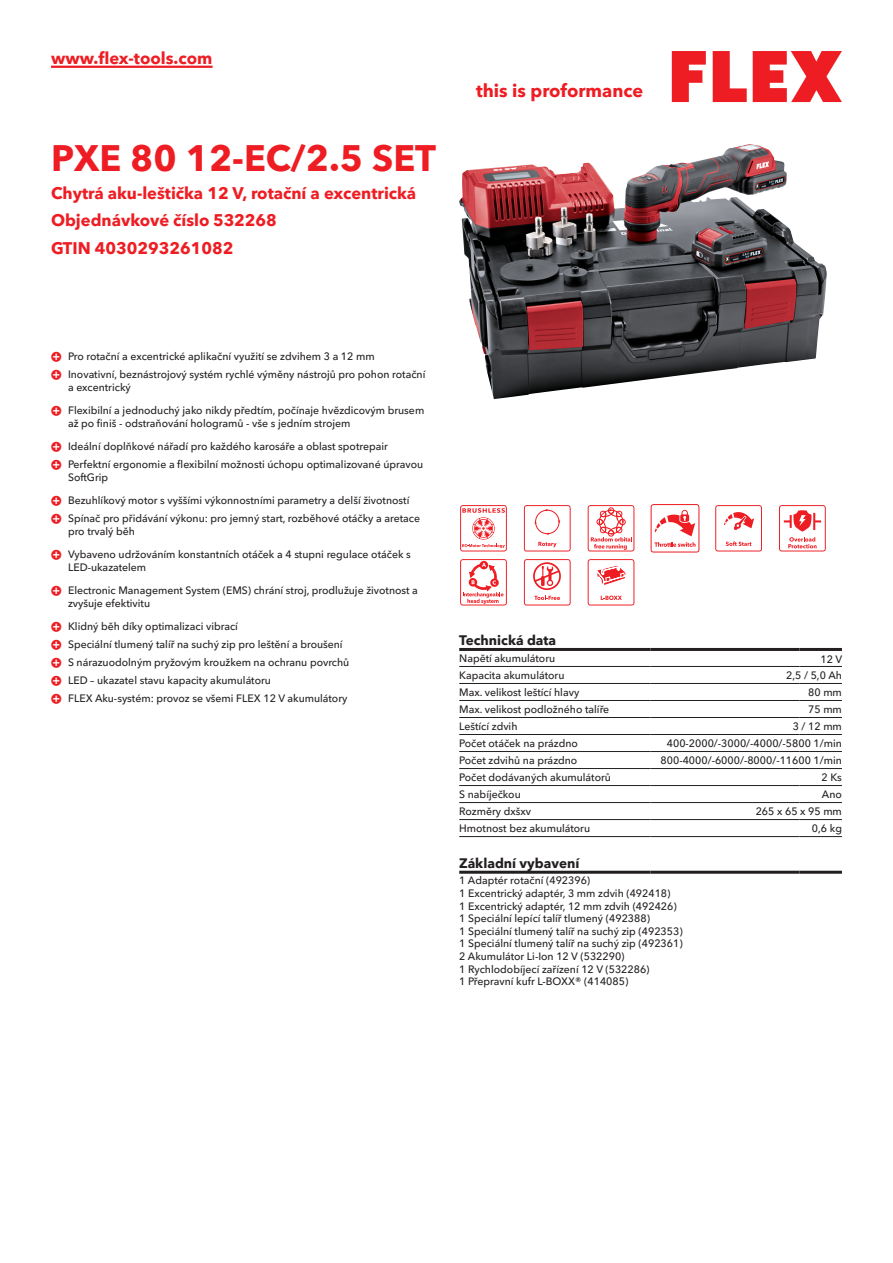
<style>
.page{position:relative;width:893px;height:1263px;background:#fff}
.page>*{position:absolute;margin:0;border:0;box-sizing:border-box;transform-origin:0 0}
.CB_AF_Product-name{font:700 36px "Avenir Next W1 G";color:#ee1d23}
.t1{font:700 18px "Avenir Next W1 G";color:#ee1d23}
.CB_AF_Product-short{font:700 16.5px "Avenir Next W1 G";color:#ee1d23}
.CB_AF_Order-number{font:700 16.5px "Avenir Next W1 G";color:#ee1d23}
.CB_AF_Table-headline{font:700 13.5px "Avenir Next W1 G";color:#231f20}
.CB_AF_Table-specific{font:500 10.5px/12.6px "Avenir Next W1 G";color:#231f20}
</style>
<div class="page">
<svg style="left:672px;top:51px;width:34px;height:51px"></svg>
<svg style="left:713px;top:51px;width:34px;height:51px"></svg>
<svg style="left:753px;top:51px;width:89px;height:51px"></svg>
<hr style="left:51px;top:66px;width:162px;height:2px;background:#ee1d23">
<img style="left:459px;top:144px;width:290px;height:255px">
<hr style="left:459px;top:666px;width:192px;height:1px;background:#231f20">
<hr style="left:651px;top:666px;width:148px;height:1px;background:#231f20">
<hr style="left:799px;top:666px;width:43px;height:1px;background:#231f20">
<hr style="left:459px;top:683px;width:192px;height:1px;background:#231f20">
<hr style="left:651px;top:683px;width:148px;height:1px;background:#231f20">
<hr style="left:799px;top:683px;width:43px;height:1px;background:#231f20">
<hr style="left:459px;top:700px;width:192px;height:1px;background:#231f20">
<hr style="left:651px;top:700px;width:148px;height:1px;background:#231f20">
<hr style="left:799px;top:700px;width:43px;height:1px;background:#231f20">
<hr style="left:459px;top:717px;width:192px;height:1px;background:#231f20">
<hr style="left:651px;top:717px;width:148px;height:1px;background:#231f20">
<hr style="left:799px;top:717px;width:43px;height:1px;background:#231f20">
<hr style="left:459px;top:734px;width:192px;height:1px;background:#231f20">
<hr style="left:651px;top:734px;width:148px;height:1px;background:#231f20">
<hr style="left:799px;top:734px;width:43px;height:1px;background:#231f20">
<hr style="left:459px;top:751px;width:192px;height:1px;background:#231f20">
<hr style="left:651px;top:751px;width:148px;height:1px;background:#231f20">
<hr style="left:799px;top:751px;width:43px;height:1px;background:#231f20">
<hr style="left:459px;top:768px;width:192px;height:1px;background:#231f20">
<hr style="left:651px;top:768px;width:148px;height:1px;background:#231f20">
<hr style="left:799px;top:768px;width:43px;height:1px;background:#231f20">
<hr style="left:459px;top:785px;width:192px;height:1px;background:#231f20">
<hr style="left:651px;top:785px;width:148px;height:1px;background:#231f20">
<hr style="left:799px;top:785px;width:43px;height:1px;background:#231f20">
<hr style="left:459px;top:802px;width:192px;height:1px;background:#231f20">
<hr style="left:651px;top:802px;width:148px;height:1px;background:#231f20">
<hr style="left:799px;top:802px;width:43px;height:1px;background:#231f20">
<hr style="left:459px;top:819px;width:192px;height:1px;background:#231f20">
<hr style="left:651px;top:819px;width:148px;height:1px;background:#231f20">
<hr style="left:799px;top:819px;width:43px;height:1px;background:#231f20">
<hr style="left:459px;top:836px;width:192px;height:1px;background:#231f20">
<hr style="left:651px;top:836px;width:148px;height:1px;background:#231f20">
<hr style="left:799px;top:836px;width:43px;height:1px;background:#231f20">
<hr style="left:459px;top:648px;width:192px;height:3px;background:#231f20">
<hr style="left:651px;top:648px;width:148px;height:3px;background:#231f20">
<hr style="left:799px;top:648px;width:43px;height:3px;background:#231f20">
<hr style="left:459px;top:871px;width:192px;height:3px;background:#231f20">
<hr style="left:651px;top:871px;width:148px;height:3px;background:#231f20">
<hr style="left:799px;top:871px;width:43px;height:3px;background:#231f20">
<svg style="left:460px;top:505px;width:47px;height:46px"></svg>
<svg style="left:524px;top:505px;width:47px;height:46px"></svg>
<svg style="left:588px;top:505px;width:46px;height:46px"></svg>
<svg style="left:651px;top:504px;width:48px;height:48px"></svg>
<svg style="left:715px;top:505px;width:47px;height:46px"></svg>
<svg style="left:779px;top:505px;width:47px;height:46px"></svg>
<svg style="left:460px;top:559px;width:47px;height:46px"></svg>
<svg style="left:524px;top:559px;width:47px;height:46px"></svg>
<svg style="left:588px;top:559px;width:46px;height:46px"></svg>
<h3 class="CB_AF_Product-short" style="left:51px;top:45px;width:163px">www.flex-tools.com</h3>
<p class="CB_AF_Product-name" style="left:51px;top:130px;width:387px">PXE 80 12-EC/2.5 SET</p>
<p class="CB_AF_Product-short" style="left:51px;top:180px;width:367px">Chytrá aku-leštička 12 V, rotační a excentrická</p>
<p class="CB_AF_Order-number" style="left:51px;top:207px;width:227px">Objednávkové číslo 532268</p>
<p class="CB_AF_Order-number" style="left:51px;top:235px;width:184px">GTIN 4030293261082</p>
<h2 class="t1" style="left:476px;top:77px;width:169px">this is proformance</h2>
<p class="CB_AF_Table-specific" style="left:68px;top:349px;width:308px">Pro rotační a excentrické aplikační využití se zdvihem 3 a 12 mm</p>
<p class="CB_AF_Table-specific" style="left:68px;top:367px;width:359px">Inovativní, beznástrojový systém rychlé výměny nástrojů pro pohon rotační a excentrický</p>
<p class="CB_AF_Table-specific" style="left:68px;top:403px;width:358px">Flexibilní a jednoduchý jako nikdy předtím, počínaje hvězdicovým brusem až po finiš - odstraňování hologramů - vše s jedním strojem</p>
<p class="CB_AF_Table-specific" style="left:68px;top:439px;width:321px">Ideální doplňkové nářadí pro každého karosáře a oblast spotrepair</p>
<p class="CB_AF_Table-specific" style="left:68px;top:457px;width:357px">Perfektní ergonomie a flexibilní možnosti úchopu optimalizované úpravou<br>SoftGrip</p>
<p class="CB_AF_Table-specific" style="left:68px;top:493px;width:343px">Bezuhlíkový motor s vyššími výkonnostními parametry a delší životností</p>
<p class="CB_AF_Table-specific" style="left:68px;top:511px;width:353px">Spínač pro přidávání výkonu: pro jemný start, rozběhové otáčky a aretace pro trvalý běh</p>
<p class="CB_AF_Table-specific" style="left:68px;top:547px;width:344px">Vybaveno udržováním konstantních otáček a 4 stupni regulace otáček s<br>LED-ukazatelem</p>
<p class="CB_AF_Table-specific" style="left:68px;top:583px;width:351px">Electronic Management System (EMS) chrání stroj, prodlužuje životnost a zvyšuje efektivitu</p>
<p class="CB_AF_Table-specific" style="left:68px;top:619px;width:171px">Klidný běh díky optimalizaci vibrací</p>
<p class="CB_AF_Table-specific" style="left:68px;top:637px;width:276px">Speciální tlumený talíř na suchý zip pro leštění a broušení</p>
<p class="CB_AF_Table-specific" style="left:68px;top:655px;width:283px">S nárazuodolným pryžovým kroužkem na ochranu povrchů</p>
<p class="CB_AF_Table-specific" style="left:68px;top:673px;width:204px">LED – ukazatel stavu kapacity akumulátoru</p>
<p class="CB_AF_Table-specific" style="left:68px;top:691px;width:281px">FLEX Aku-systém: provoz se všemi FLEX 12 V akumulátory</p>
<p class="CB_AF_Table-headline" style="left:459px;top:630px;width:98px">Technická data</p>
<p class="CB_AF_Table-specific" style="left:459px;top:651px;width:97px">Napětí akumulátoru</p>
<p class="CB_AF_Table-specific" style="left:820px;top:652px;width:23px">12 V</p>
<p class="CB_AF_Table-specific" style="left:459px;top:668px;width:107px">Kapacita akumulátoru</p>
<p class="CB_AF_Table-specific" style="left:786px;top:668px;width:57px">2,5 / 5,0 Ah</p>
<p class="CB_AF_Table-specific" style="left:459px;top:685px;width:122px">Max. velikost leštící hlavy</p>
<p class="CB_AF_Table-specific" style="left:808px;top:685px;width:35px">80 mm</p>
<p class="CB_AF_Table-specific" style="left:459px;top:702px;width:152px">Max. velikost podložného talíře</p>
<p class="CB_AF_Table-specific" style="left:808px;top:702px;width:35px">75 mm</p>
<p class="CB_AF_Table-specific" style="left:459px;top:719px;width:60px">Leštící zdvih</p>
<p class="CB_AF_Table-specific" style="left:793px;top:719px;width:51px">3 / 12 mm</p>
<p class="CB_AF_Table-specific" style="left:459px;top:736px;width:120px">Počet otáček na prázdno</p>
<p class="CB_AF_Table-specific" style="left:667px;top:736px;width:177px">400-2000/-3000/-4000/-5800 1/min</p>
<p class="CB_AF_Table-specific" style="left:459px;top:753px;width:120px">Počet zdvihů na prázdno</p>
<p class="CB_AF_Table-specific" style="left:661px;top:753px;width:183px">800-4000/-6000/-8000/-11600 1/min</p>
<p class="CB_AF_Table-specific" style="left:459px;top:770px;width:153px">Počet dodávaných akumulátorů</p>
<p class="CB_AF_Table-specific" style="left:821px;top:770px;width:22px">2 Ks</p>
<p class="CB_AF_Table-specific" style="left:459px;top:787px;width:63px">S nabíječkou</p>
<p class="CB_AF_Table-specific" style="left:822px;top:787px;width:21px">Ano</p>
<p class="CB_AF_Table-specific" style="left:459px;top:804px;width:73px">Rozměry dxšxv</p>
<p class="CB_AF_Table-specific" style="left:756px;top:804px;width:88px">265 x 65 x 95 mm</p>
<p class="CB_AF_Table-specific" style="left:459px;top:821px;width:132px">Hmotnost bez akumulátoru</p>
<p class="CB_AF_Table-specific" style="left:812px;top:821px;width:32px">0,6 kg</p>
<p class="CB_AF_Table-headline" style="left:459px;top:852px;width:122px">Základní vybavení</p>
<p class="CB_AF_Table-specific" style="left:459px;top:873px;width:225px">1 Adaptér rotační (492396)<br>1 Excentrický adaptér, 3 mm zdvih (492418)<br>1 Excentrický adaptér, 12 mm zdvih (492426)<br>1 Speciální lepící talíř tlumený (492388)<br>1 Speciální tlumený talíř na suchý zip (492353)<br>1 Speciální tlumený talíř na suchý zip (492361)<br>2 Akumulátor Li-Ion 12 V (532290)<br>1 Rychlodobíjecí zařízení 12 V (532286)<br>1 Přepravní kufr L-BOXX® (414085)</p>
</div>
